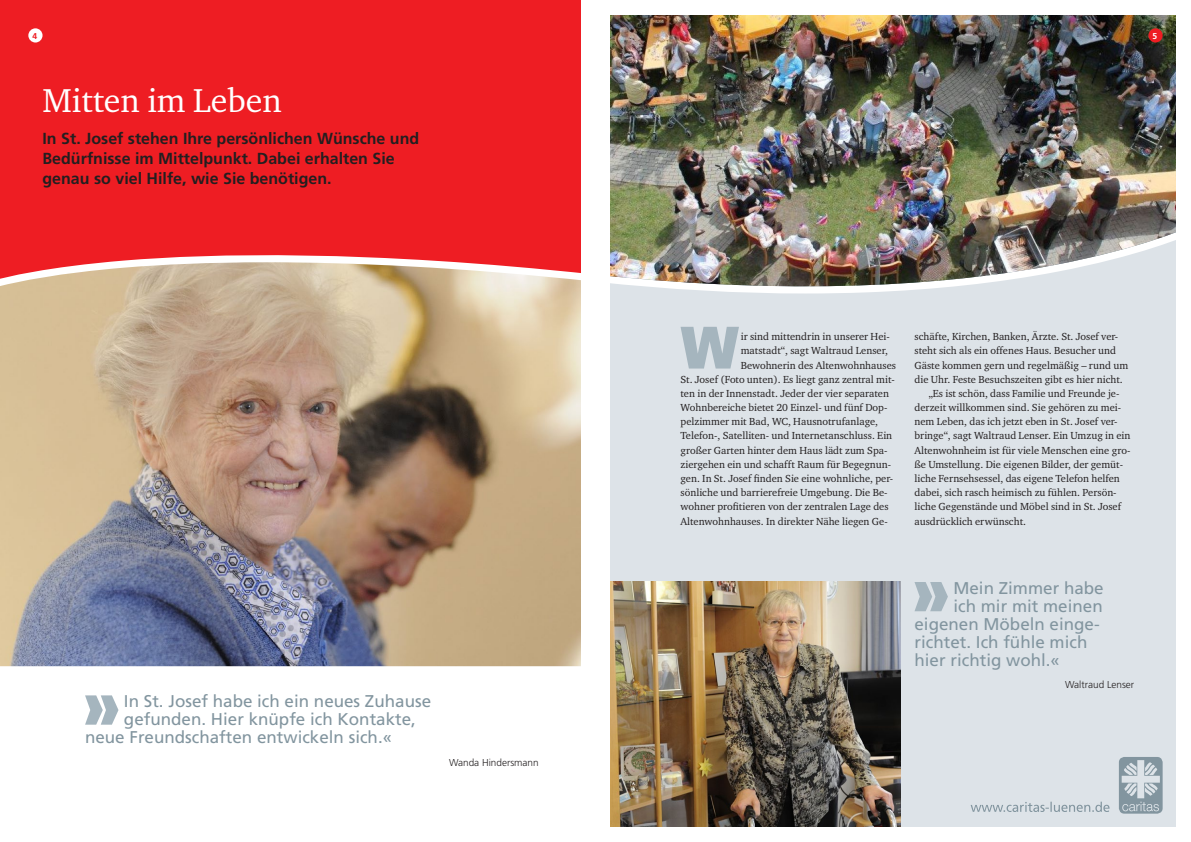
<style>
.page{position:relative;width:1191px;height:842px;background:#fff}
.page>*{position:absolute;margin:0;border:0;box-sizing:border-box;transform-origin:0 0}
.t1{font:900 67.7px "Frutiger LT";color:#a5b5be;scale:.85 1}
.t2{font:900 59.8px "Frutiger LT";color:#a5b5be;scale:.85 1}
.t3{font:34px "Charter ITC";color:#fff}
.t4{font:17px "Frutiger LT";color:#82959f}
.t5{font:700 16px/20px "Frutiger LT";color:#231f20}
.t6{font:10.5px "Charter ITC";color:#231f20}
.t7{font:300 10px "Frutiger LT";color:#231f20}
.t8{font:700 8.5px "Frutiger LT";color:#ee1d23}
.t9{font:700 8.5px "Frutiger LT";color:#fff}
</style>
<div class="page">
<div style="left:0;top:0;width:581px;height:262px;background:#ee1d23"></div>
<div style="left:610px;top:298px;width:566px;height:529px;background:#dde3e8"></div>
<svg style="left:610px;top:287px;width:566px;height:11px;fill:#dde3e8"></svg>
<img style="left:610px;top:15px;width:566px;height:272px">
<img style="left:0;top:262px;width:581px;height:404px">
<img style="left:610px;top:581px;width:290px;height:246px">
<div style="left:1148px;top:28px;width:14px;height:15px;background:#ee1d23;border-radius:50%"></div>
<div style="left:28px;top:28px;width:15px;height:15px;background:#fff;border-radius:50%"></div>
<svg style="left:970px;top:757px;width:192px;height:57px;background:#cdd5db"></svg>
<p class="t8" style="left:32px;top:31px;width:6px">4</p>
<p class="t9" style="left:1152px;top:31px;width:6px">5</p>
<h3 class="t3" style="left:43px;top:80px;width:241px">Mitten im Leben</h3>
<h3 class="t5" style="left:43px;top:128px;width:378px">In St. Josef stehen Ihre persönlichen Wünsche und<br>Bedürfnisse im Mittelpunkt. Dabei erhalten Sie genau so viel Hilfe, wie Sie benötigen.</h3>
<h1 class="t1" style="left:82px;top:663px;width:46px">»</h1>
<h3 class="t4" style="left:124px;top:691px;width:309px">In St. Josef habe ich ein neues Zuhause</h3>
<h3 class="t4" style="left:124px;top:709px;width:293px">gefunden. Hier knüpfe ich Kontakte,</h3>
<h3 class="t4" style="left:85px;top:727px;width:309px">neue Freundschaften entwickeln sich.«</h3>
<p class="t7" style="left:449px;top:757px;width:91px">Wanda Hindersmann</p>
<h2 class="t2" style="left:681px;top:311px;width:68px">W</h2>
<p class="t6" style="left:740px;top:330px;width:151px">ir sind mittendrin in unserer Hei-</p>
<p class="t6" style="left:740px;top:344px;width:149px">matstadt“, sagt Waltraud Lenser,</p>
<p class="t6" style="left:740px;top:358px;width:157px">Bewohnerin des Altenwohnhauses</p>
<p class="t6" style="left:680px;top:373px;width:216px">St. Josef (Foto unten). Es liegt ganz zentral mit-</p>
<p class="t6" style="left:680px;top:387px;width:210px">ten in der Innenstadt. Jeder der vier separaten</p>
<p class="t6" style="left:680px;top:401px;width:208px">Wohnbereiche bietet 20 Einzel- und fünf Dop-</p>
<p class="t6" style="left:680px;top:415px;width:199px">pelzimmer mit Bad, WC, Hausnotrufanlage,</p>
<p class="t6" style="left:680px;top:429px;width:213px">Telefon-, Satelliten- und Internetanschluss. Ein</p>
<p class="t6" style="left:680px;top:443px;width:208px">großer Garten hinter dem Haus lädt zum Spa-</p>
<p class="t6" style="left:680px;top:458px;width:212px">ziergehen ein und schafft Raum für Begegnun-</p>
<p class="t6" style="left:680px;top:472px;width:214px">gen. In St. Josef finden Sie eine wohnliche, per-</p>
<p class="t6" style="left:680px;top:486px;width:208px">sönliche und barrierefreie Umgebung. Die Be-</p>
<p class="t6" style="left:680px;top:500px;width:210px">wohner profitieren von der zentralen Lage des</p>
<p class="t6" style="left:680px;top:514px;width:209px">Altenwohnhauses. In direkter Nähe liegen Ge-</p>
<p class="t6" style="left:914px;top:330px;width:205px">schäfte, Kirchen, Banken, Ärzte. St. Josef ver-</p>
<p class="t6" style="left:914px;top:344px;width:203px">steht sich als ein offenes Haus. Besucher und</p>
<p class="t6" style="left:914px;top:358px;width:215px">Gäste kommen gern und regelmäßig – rund um</p>
<p class="t6" style="left:914px;top:373px;width:210px">die Uhr. Feste Besuchszeiten gibt es hier nicht.</p>
<p class="t6" style="left:928px;top:387px;width:192px">„Es ist schön, dass Familie und Freunde je-</p>
<p class="t6" style="left:914px;top:401px;width:208px">derzeit willkommen sind. Sie gehören zu mei-</p>
<p class="t6" style="left:914px;top:415px;width:205px">nem Leben, das ich jetzt eben in St. Josef ver-</p>
<p class="t6" style="left:914px;top:429px;width:217px">bringe“, sagt Waltraud Lenser. Ein Umzug in ein</p>
<p class="t6" style="left:914px;top:443px;width:217px">Altenwohnheim ist für viele Menschen eine gro-</p>
<p class="t6" style="left:914px;top:458px;width:210px">ße Umstellung. Die eigenen Bilder, der gemüt-</p>
<p class="t6" style="left:914px;top:472px;width:207px">liche Fernsehsessel, das eigene Telefon helfen</p>
<p class="t6" style="left:914px;top:486px;width:204px">dabei, sich rasch heimisch zu fühlen. Persön-</p>
<p class="t6" style="left:914px;top:500px;width:208px">liche Gegenstände und Möbel sind in St. Josef</p>
<p class="t6" style="left:914px;top:514px;width:113px">ausdrücklich erwünscht.</p>
<h1 class="t1" style="left:912px;top:550px;width:46px">»</h1>
<h3 class="t4" style="left:953px;top:578px;width:152px">Mein Zimmer habe</h3>
<h3 class="t4" style="left:953px;top:596px;width:151px">ich mir mit meinen</h3>
<h3 class="t4" style="left:914px;top:614px;width:187px">eigenen Möbeln einge-</h3>
<h3 class="t4" style="left:914px;top:632px;width:174px">richtet. Ich fühle mich</h3>
<h3 class="t4" style="left:914px;top:650px;width:147px">hier richtig wohl.«</h3>
<p class="t7" style="left:1065px;top:679px;width:71px">Waltraud Lenser</p>
</div>
